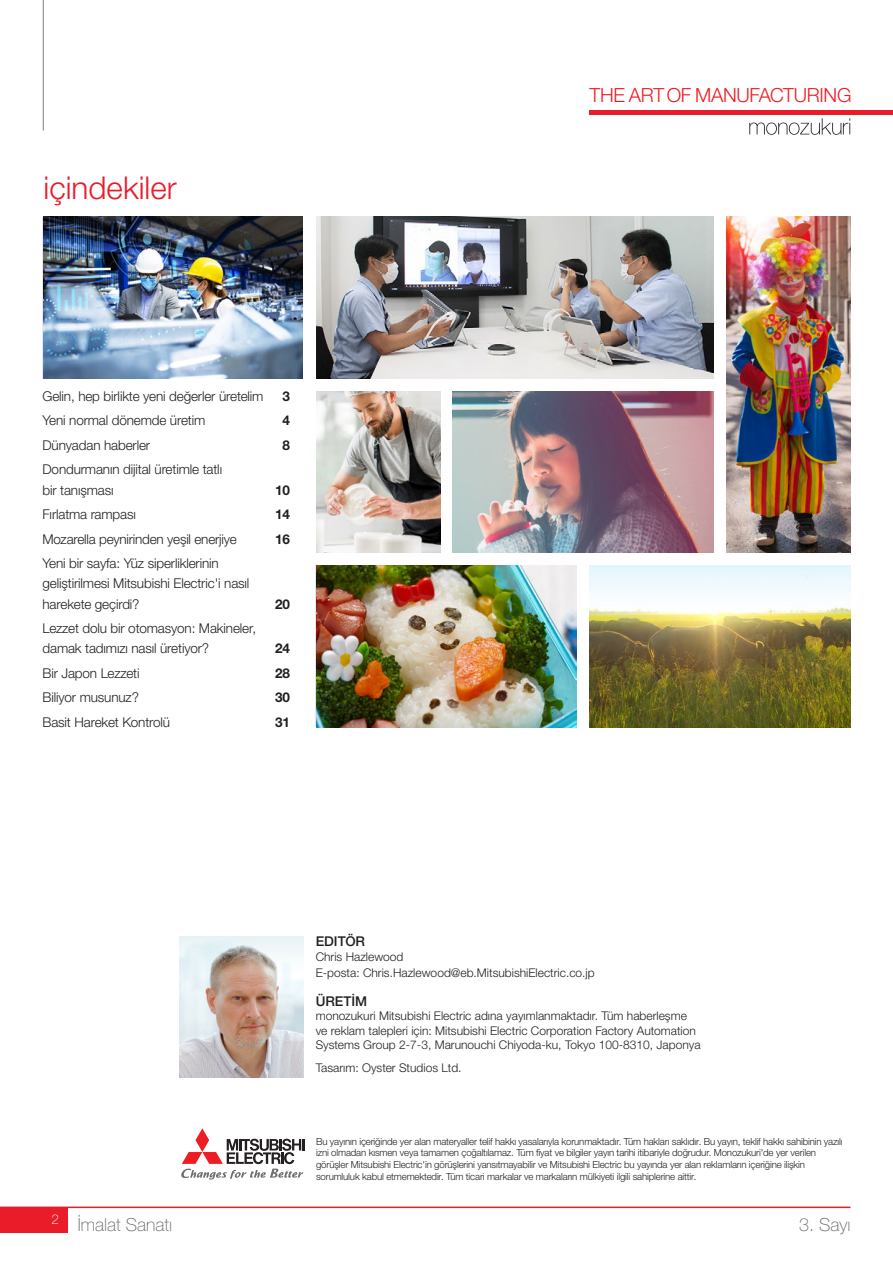
<style>
.page{position:relative;width:893px;height:1263px;background:#fff}
.page>*{position:absolute;margin:0;border:0;box-sizing:border-box;transform-origin:0 0}
.t1{font:300 31.5px "Helvetica Neue LTW1 G";color:#ea1c29}
.t2{font:300 19.5px "Helvetica Neue LTW1 G";letter-spacing:-.015em;color:#ee1d23}
.t3{font:100 18px "Helvetica Neue LTW1 G";color:#636366}
.t4{font:300 13.5px/20.2px "Helvetica Neue LTW1 G";letter-spacing:-.01em;color:#231f20}
.t5{font:700 13.5px "Helvetica Neue LTW1 G";letter-spacing:-.01em;color:#231f20}
.t6{font:500 13.5px "Helvetica Neue LTW1 G";color:#231f20}
.t7{font:300 12px/14.4px "Helvetica Neue LTW1 G";color:#231f20}
.t8{font:300 9.75px/11.7px "Helvetica Neue LTW1 G";letter-spacing:-.015em;color:#231f20}
</style>
<div class="page">
<img style="left:316px;top:217px;width:398px;height:161px">
<img style="left:453px;top:391px;width:261px;height:162px">
<img style="left:726px;top:217px;width:124px;height:336px">
<img style="left:44px;top:217px;width:258px;height:161px">
<img style="left:590px;top:566px;width:260px;height:161px">
<img style="left:316px;top:566px;width:261px;height:161px">
<img style="left:316px;top:391px;width:124px;height:162px">
<svg style="left:749px;top:118px;width:101px;height:17px"></svg>
<hr style="left:590px;top:110px;width:303px;height:4px;background:#ea1c29">
<div style="left:0;top:1207px;width:68px;height:25px;background:#ea1c29"></div>
<hr style="left:43px;top:0;width:1px;height:131px;background:#808285">
<hr style="left:0;top:1206px;width:850px;height:2px;background:#ea1c29">
<svg style="left:181px;top:1128px;width:123px;height:52px"></svg>
<img style="left:179px;top:936px;width:124px;height:142px">
<h1 class="t1" style="left:44px;top:168px;width:135px">içindekiler</h1>
<h3 class="t4" style="left:43px;top:386px;width:222px">Gelin, hep birlikte yeni değerler üretelim</h3>
<h3 class="t5" style="left:283px;top:388px;width:9px">3</h3>
<h3 class="t4" style="left:43px;top:410px;width:164px">Yeni normal dönemde üretim</h3>
<h3 class="t5" style="left:283px;top:412px;width:9px">4</h3>
<h3 class="t4" style="left:43px;top:435px;width:109px">Dünyadan haberler</h3>
<h3 class="t5" style="left:283px;top:437px;width:9px">8</h3>
<h3 class="t4" style="left:43px;top:459px;width:181px">Dondurmanın dijital üretimle tatlı bir tanışması</h3>
<h3 class="t5" style="left:275px;top:481px;width:16px">10</h3>
<h3 class="t4" style="left:43px;top:504px;width:95px">Fırlatma rampası</h3>
<h3 class="t5" style="left:275px;top:506px;width:16px">14</h3>
<h3 class="t4" style="left:43px;top:529px;width:196px">Mozarella peynirinden yeşil enerjiye</h3>
<h3 class="t5" style="left:275px;top:530px;width:16px">16</h3>
<h3 class="t4" style="left:43px;top:553px;width:208px">Yeni bir sayfa: Yüz siperliklerinin geliştirilmesi Mitsubishi Electric'i nasıl harekete geçirdi?</h3>
<h3 class="t5" style="left:275px;top:595px;width:16px">20</h3>
<h3 class="t4" style="left:43px;top:618px;width:215px">Lezzet dolu bir otomasyon: Makineler, damak tadımızı nasıl üretiyor?</h3>
<h3 class="t5" style="left:275px;top:640px;width:16px">24</h3>
<h3 class="t4" style="left:43px;top:663px;width:99px">Bir Japon Lezzeti</h3>
<h3 class="t5" style="left:275px;top:665px;width:16px">28</h3>
<h3 class="t4" style="left:43px;top:687px;width:98px">Biliyor musunuz?</h3>
<h3 class="t5" style="left:275px;top:689px;width:16px">30</h3>
<h3 class="t4" style="left:43px;top:712px;width:129px">Basit Hareket Kontrolü</h3>
<h3 class="t5" style="left:275px;top:714px;width:16px">31</h3>
<h2 class="t2" style="left:590px;top:83px;width:263px">THE ART OF MANUFACTURING</h2>
<h3 class="t6" style="left:316px;top:933px;width:51px">EDITÖR</h3>
<p class="t7" style="left:316px;top:948px;width:280px;line-height:16.2px">Chris Hazlewood<br>E-posta: Chris.Hazlewood@eb.MitsubishiElectric.co.jp</p>
<h3 class="t6" style="left:316px;top:993px;width:53px">ÜRETİM</h3>
<p class="t7" style="left:316px;top:1009px;width:386px">monozukuri Mitsubishi Electric adına yayımlanmaktadır. Tüm haberleşme ve reklam talepleri için: Mitsubishi Electric Corporation Factory Automation<br>Systems Group 2-7-3, Marunouchi Chiyoda-ku, Tokyo 100-8310, Japonya</p>
<p class="t7" style="left:316px;top:1060px;width:147px">Tasarım: Oyster Studios Ltd.</p>
<p class="t8" style="left:316px;top:1135px;width:528px">Bu yayının içeriğinde yer alan materyaller telif hakkı yasalarıyla korunmaktadır. Tüm hakları saklıdır. Bu yayın, teklif hakkı sahibinin yazılı izni olmadan kısmen veya tamamen çoğaltılamaz. Tüm fiyat ve bilgiler yayın tarihi itibariyle doğrudur. Monozukuri'de yer verilen görüşler Mitsubishi Electric'in görüşlerini yansıtmayabilir ve Mitsubishi Electric bu yayında yer alan reklamların içeriğine ilişkin sorumluluk kabul etmemektedir. Tüm ticari markalar ve markaların mülkiyeti ilgili sahiplerine aittir.</p>
<h3 class="t3" style="left:52px;top:1214px;width:122px"><sup>2</sup> İmalat Sanatı</h3>
<h3 class="t3" style="left:799px;top:1214px;width:53px">3. Sayı</h3>
</div>
